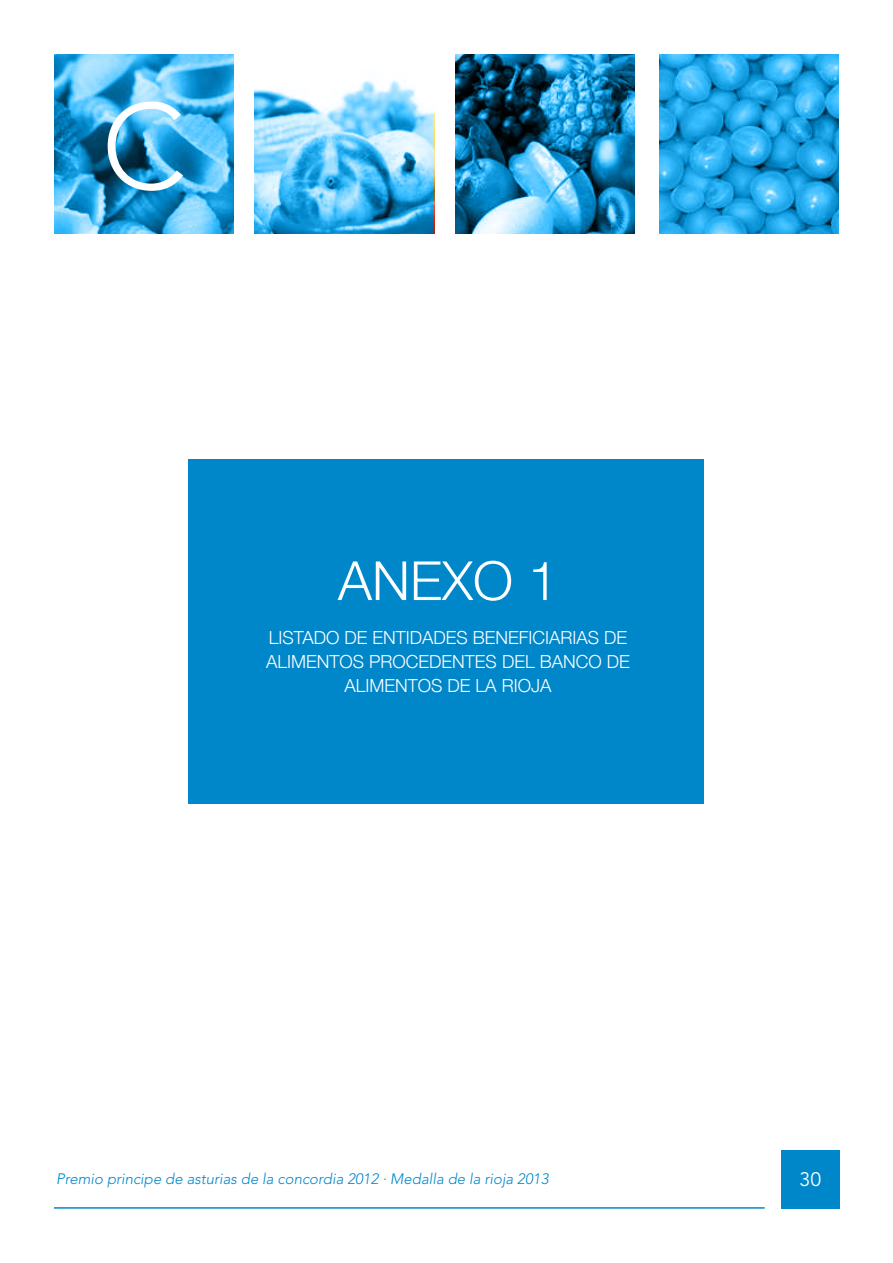
<style>
.page{position:relative;width:893px;height:1263px;background:#fff}
.page>*{position:absolute;margin:0;border:0;box-sizing:border-box;transform-origin:0 0}
.t1{font:300 120px "Avenir";color:#fff}
.t2{font:300 54px "Helvetica Neue";color:#fff}
.t3{font:19.5px "Avenir";color:#fff}
.t4{font:300 18px/24px "Helvetica Neue";color:#fff;text-align:center}
.t5{font:italic 300 15px "Avenir";color:#0087ca}
</style>
<div class="page">
<div style="left:781px;top:1150px;width:58px;height:59px;background:#0087ca"></div>
<hr style="left:54px;top:1207px;width:711px;height:2px;background:#0087ca">
<div style="left:188px;top:459px;width:516px;height:345px;background:#0087ca"></div>
<svg style="left:54px;top:54px;width:180px;height:179px;background:#3ba2d6"></svg>
<svg style="left:255px;top:80px;width:179px;height:153px;background:#75c7f0"></svg>
<svg style="left:455px;top:54px;width:180px;height:179px;background:#267eaa"></svg>
<svg style="left:660px;top:54px;width:179px;height:179px;background:#23a4e4"></svg>
<h1 class="t1" style="left:102px;top:77px;width:86px">C</h1>
<h2 class="t2" style="left:338px;top:537px;width:222px">ANEXO 1</h2>
<p class="t4" style="left:266px;top:625px;width:365px">LISTADO DE ENTIDADES BENEFICIARIAS DE<br>ALIMENTOS PROCEDENTES DEL BANCO DE<br>ALIMENTOS DE LA RIOJA</p>
<p class="t5" style="left:56px;top:1170px;width:494px">Premio principe de asturias de la concordia 2012 · Medalla de la rioja 2013</p>
<p class="t3" style="left:799px;top:1168px;width:23px">30</p>
</div>
